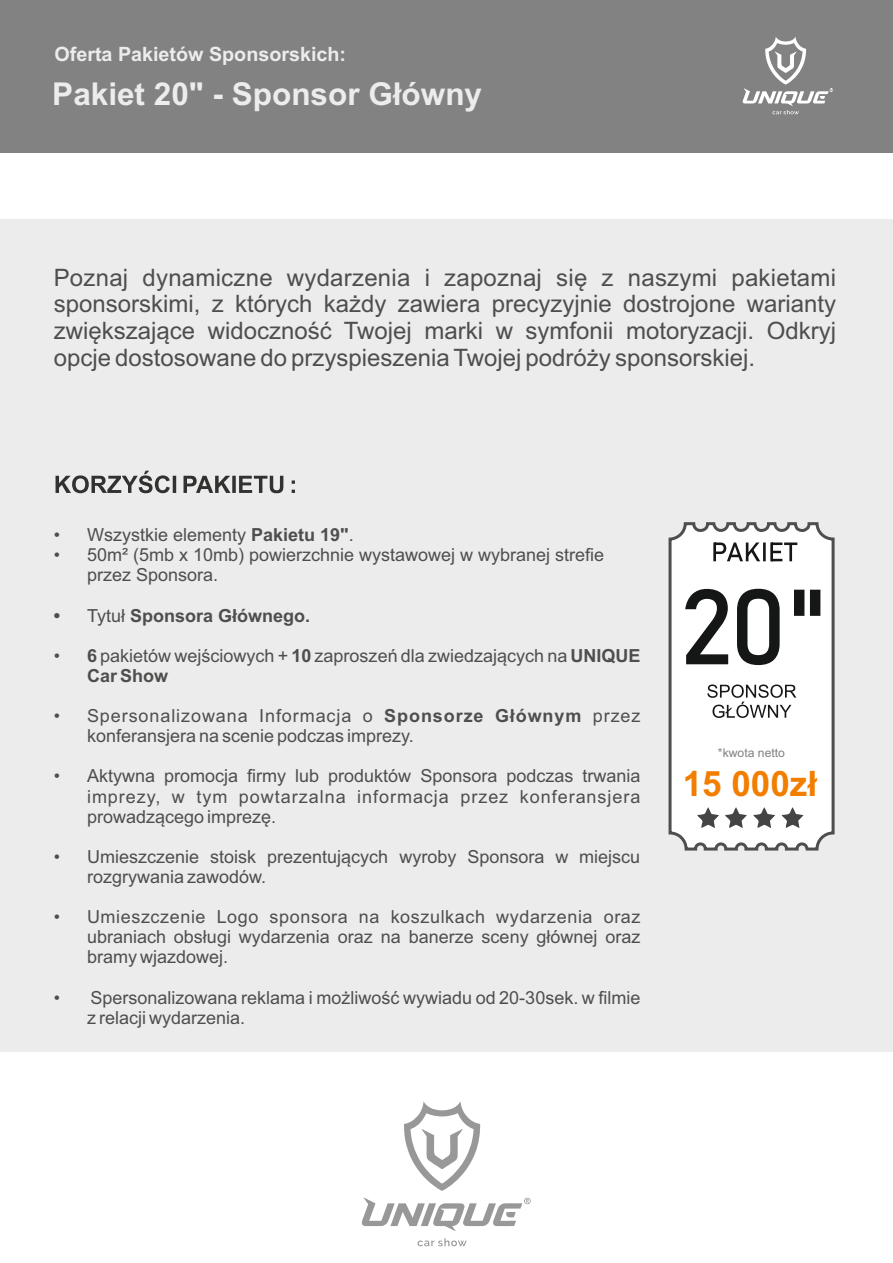
<style>
.page{position:relative;width:893px;height:1263px;background:#fff}
.page>*{position:absolute;margin:0;border:0;box-sizing:border-box;transform-origin:0 0}
.t1{font:700 35.1px "Arial";color:#f27e00}
.t2{font:700 31.5px "Arial";color:#ececec}
.t3{font:24px/26.8px "Arial";color:#4e4e4d;text-align:justify}
.t4{font:700 19.8px "Arial";color:#ececec}
.t5{font:18px/20.1px "Arial";color:#4e4e4d}
.t6{font:700 18px "Arial";color:#4e4e4d}
.t7{font:12.15px "Arial";color:#818281}
.s1{font-weight:700}
.s2{font-weight:400}
</style>
<div class="page">
<div style="left:0;top:219px;width:893px;height:833px;background:#ececec"></div>
<div style="left:0;top:0;width:893px;height:153px;background:#818281"></div>
<svg style="left:668px;top:522px;width:167px;height:329px;background:#f0f0f0"></svg>
<svg style="left:697px;top:807px;width:22px;height:21px"></svg>
<svg style="left:725px;top:807px;width:22px;height:21px"></svg>
<svg style="left:753px;top:807px;width:22px;height:21px"></svg>
<svg style="left:782px;top:807px;width:21px;height:21px"></svg>
<svg style="left:713px;top:542px;width:84px;height:19px;background:#aaabab"></svg>
<svg style="left:737px;top:589px;width:43px;height:76px;background:#7e7f7f"></svg>
<svg style="left:794px;top:590px;width:26px;height:26px"></svg>
<svg style="left:685px;top:589px;width:43px;height:75px;background:#929393"></svg>
<svg style="left:707px;top:684px;width:89px;height:34px;background:#c5c5c5"></svg>
<svg style="left:56px;top:471px;width:239px;height:22px"></svg>
<svg style="left:743px;top:37px;width:90px;height:78px"></svg>
<svg style="left:404px;top:1101px;width:76px;height:90px"></svg>
<svg style="left:417px;top:1238px;width:50px;height:9px"></svg>
<svg style="left:362px;top:1197px;width:169px;height:34px"></svg>
<p class="t4" style="left:54px;top:46px;width:293px">Oferta Pakietów Sponsorskich:</p>
<h2 class="t2" style="left:52px;top:82px;width:431px">Pakiet 20" - Sponsor Główny</h2>
<p class="t3" style="left:54px;top:266px;width:784px">Poznaj dynamiczne wydarzenia i zapoznaj się z naszymi pakietami sponsorskimi, z których każdy zawiera precyzyjnie dostrojone warianty zwiększające widoczność Twojej marki w symfonii motoryzacji. Odkryj opcje dostosowane do przyspieszenia Twojej podróży sponsorskiej.</p>
<p class="t5" style="left:54px;top:526px;width:301px">• Wszystkie elementy <span class="s1">Pakietu 19"</span>.</p>
<p class="t5" style="left:87px;top:546px;width:519px;text-indent:-33px">• 50m² (5mb x 10mb) powierzchnie wystawowej w wybranej strefie przez Sponsora.</p>
<p class="t6" style="left:54px;top:608px;width:258px">• <span class="s2">Tytuł</span> Sponsora Głównego.</p>
<p class="t5" style="left:87px;top:647px;width:555px;text-indent:-33px">• <span class="s1">6</span> pakietów wejściowych + <span class="s1">10</span> zaproszeń dla zwiedzających na <span class="s1">UNIQUE<br>Car Show</span></p>
<p class="t5" style="left:87px;top:707px;width:555px;text-indent:-33px">• Spersonalizowana Informacja o <span class="s1">Sponsorze Głównym</span> przez konferansjera na scenie podczas imprezy.</p>
<p class="t5" style="left:87px;top:768px;width:555px;text-align:justify;text-indent:-33px">• Aktywna promocja firmy lub produktów Sponsora podczas trwania imprezy, w tym powtarzalna informacja przez konferansjera prowadzącego imprezę.</p>
<p class="t5" style="left:87px;top:848px;width:555px;text-indent:-33px">• Umieszczenie stoisk prezentujących wyroby Sponsora w miejscu rozgrywania zawodów.</p>
<p class="t5" style="left:87px;top:908px;width:555px;text-align:justify;text-indent:-33px">• Umieszczenie Logo sponsora na koszulkach wydarzenia oraz ubraniach obsługi wydarzenia oraz na banerze sceny głównej oraz bramy wjazdowej.</p>
<p class="t5" style="left:87px;top:989px;width:555px;text-indent:-33px">• Spersonalizowana reklama i możliwość wywiadu od 20-30sek. w filmie z relacji wydarzenia.</p>
<p class="t7" style="left:718px;top:748px;width:69px">*kwota netto</p>
<h1 class="t1" style="left:683px;top:770px;width:136px">15 000zł</h1>
</div>
